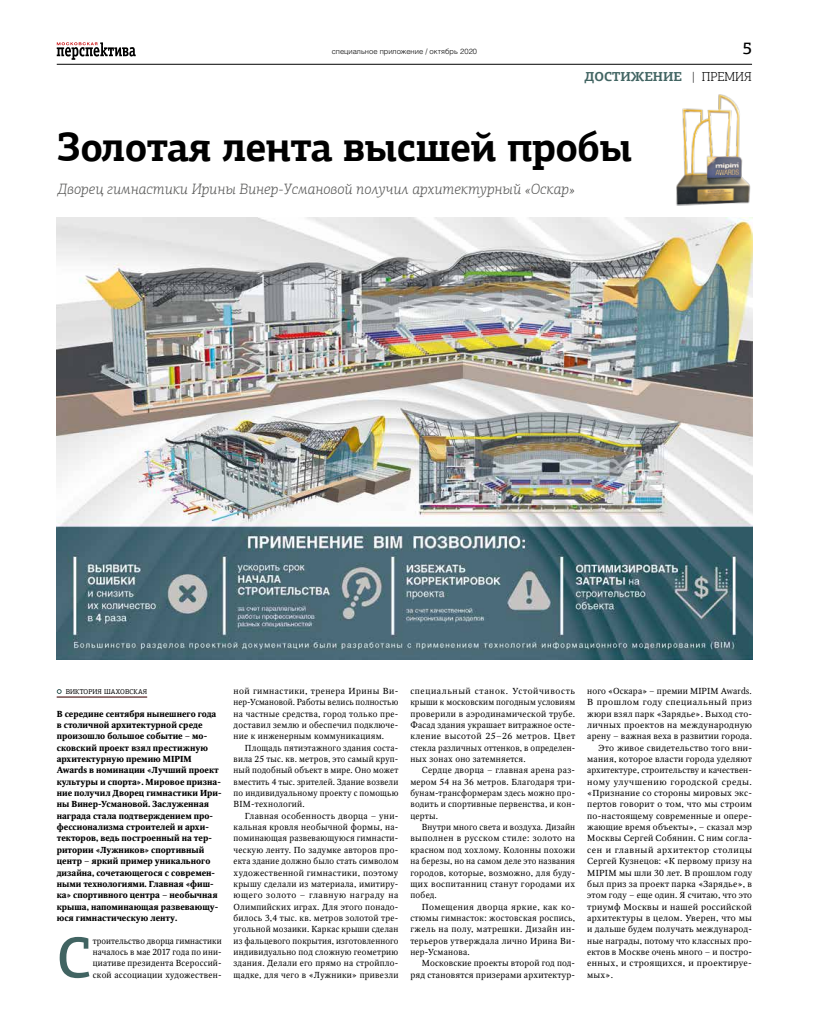
<style>
.page{position:relative;width:823px;height:1021px;background:#fff}
.page>*{position:absolute;margin:0;border:0;box-sizing:border-box;transform-origin:0 0}
.t1{font:500 58.3px "PF Agora Slab Pro";color:#416462}
.t2{font:700 41px "PF Agora Slab Pro";letter-spacing:-.015em;color:#000;scale:.96 1}
.t3{font:500 16.9px "PF Agora Slab Pro";color:#000}
.t4{font:italic 300 15px "PF Agora Slab Pro";color:#575756}
.t5{font:700 13px "PF Agora Slab Pro";color:#416462}
.t6{font:8.7px/11.3px "Octava C";letter-spacing:.025em;color:#000;text-align:justify}
.t7{font:8.7px/11.3px "Octava C";letter-spacing:.025em;color:#000;text-align:justify;scale:1.04 1}
.t8{font:700 8.7px/11.3px "Octava C";color:#000}
.t9{font:8.7px "Octava C";letter-spacing:.025em;color:#000;scale:1.05 1}
.t10{font:8.7px "Octava C";letter-spacing:.025em;color:#000;scale:1.06 1}
.t11{font:8.7px "Octava C";letter-spacing:.025em;color:#000;scale:1.07 1}
.t12{font:8.7px "Octava C";letter-spacing:.05em;color:#000;scale:1.08 1}
.t13{font:8.7px "Octava C";letter-spacing:.025em;color:#000;scale:1.08 1}
.t14{font:8.7px "Octava C";letter-spacing:.055em;color:#000;scale:1.08 1}
.t15{font:300 7.5px "Helios";color:#000}
.t16{font:7px "PF Agora Slab Pro";letter-spacing:.01em;color:#000}
.s1{font-weight:300;color:#000}
</style>
<div class="page">
<svg style="left:57px;top:42px;width:79px;height:18px"></svg>
<hr style="left:57px;top:64px;width:694px;height:1px;background:#000">
<svg style="left:57px;top:689px;width:5px;height:5px"></svg>
<img style="left:57px;top:217px;width:694px;height:443px">
<img style="left:676px;top:94px;width:75px;height:112px">
<hr style="left:57px;top:696px;width:90px;height:1px;background:#416462">
<p class="t15" style="left:331px;top:47px;width:147px">специальное приложение / октябрь 2020</p>
<h3 class="t3" style="left:741px;top:38px;width:11px">5</h3>
<h3 class="t5" style="left:584px;top:68px;width:169px">ДОСТИЖЕНИЕ <span class="s1">| ПРЕМИЯ</span></h3>
<h2 class="t2" style="left:57px;top:121px;width:600px">Золотая лента высшей пробы</h2>
<h3 class="t4" style="left:57px;top:180px;width:518px">Дворец гимнастики Ирины Винер-Усмановой получил архитектурный «Оскар»</h3>
<p class="t16" style="left:66px;top:687px;width:83px">ВИКТОРИЯ ШАХОВСКАЯ</p>
<p class="t8" style="left:57px;top:708px;width:166px">В середине сентября нынешнего года в столичной архитектурной среде произошло большое событие – мо&shy;сковский проект взял престижную архитектурную премию MIPIM Awards в номинации «Лучший проект культуры и спорта». Мировое призна&shy;ние получил Дворец гимнастики Ири&shy;ны Винер-Усмановой. Заслуженная награда стала подтверждением про&shy;фессионализма строителей и архи&shy;текторов, ведь построенный на тер&shy;ритории «Лужников» спортивный центр – яркий пример уникального дизайна, сочетающегося с современ&shy;ными технологиями. Главная «фиш&shy;ка» спортивного центра – необычная крыша, напоминающая развевающу&shy;юся гимнастическую ленту.</p>
<h1 class="t1" style="left:57px;top:921px;width:36px">С</h1>
<p class="t6" style="left:93px;top:935px;width:130px">троительство дворца гимнастики началось в мае 2017 года по ини&shy;циативе президента Всероссий&shy;ской ассоциации художествен-</p>
<p class="t7" style="left:233px;top:685px;width:160px">ной гимнастики, тренера Ирины Ви&shy;нер-Усмановой. Работы велись полностью на частные средства, город только пре&shy;доставил землю и обеспечил подключе&shy;ние к инженерным коммуникациям.</p>
<p class="t6" style="left:233px;top:742px;width:166px;text-indent:11px">Площадь пятиэтажного здания соста&shy;вила 25 тыс. кв. метров, это самый круп&shy;ный подобный объект в мире. Оно может вместить 4 тыс. зрителей. Здание возвели по индивидуальному проекту с помощью BIM-технологий.</p>
<p class="t6" style="left:233px;top:810px;width:166px;text-indent:11px">Главная особенность дворца – уни&shy;кальная кровля необычной формы, на&shy;поминающая развевающуюся гимнасти&shy;ческую ленту. По задумке авторов про&shy;екта здание должно было стать символом художественной гимнастики, поэтому крышу сделали из материала, имитиру&shy;ющего золото – главную награду на Олимпийских играх. Для этого понадо&shy;билось 3,4 тыс. кв. метров золотой тре&shy;угольной мозаики. Каркас крыши сделан из фальцевого покрытия, изготовленного индивидуально под сложную геометрию здания. Делали его прямо на стройпло&shy;щадке, для чего в «Лужники» привезли</p>
<p class="t7" style="left:410px;top:685px;width:160px">специальный станок. Устойчивость крыши к московским погодным условиям проверили в аэродинамической трубе.<br>Фасад здания украшает витражное осте&shy;кление высотой 25–26 метров. Цвет стекла различных оттенков, в определен&shy;ных зонах оно затемняется.</p>
<p class="t6" style="left:410px;top:765px;width:166px;text-indent:11px">Сердце дворца – главная арена раз&shy;мером 54 на 36 метров. Благодаря три&shy;бунам-трансформерам здесь можно про&shy;водить и спортивные первенства, и кон&shy;церты.</p>
<p class="t6" style="left:410px;top:821px;width:166px;text-indent:11px">Внутри много света и воздуха. Дизайн выполнен в русском стиле: золото на красном под хохлому. Колонны похожи на березы, но на самом деле это названия городов, которые, возможно, для буду&shy;щих воспитанниц станут городами их побед.</p>
<p class="t7" style="left:410px;top:901px;width:160px;text-indent:11px">Помещения дворца яркие, как ко&shy;стюмы гимнасток: жостовская роспись, гжель на полу, матрешки. Дизайн ин&shy;терьеров утверждала лично Ирина Ви&shy;нер-Усманова.</p>
<p class="t6" style="left:410px;top:957px;width:166px;text-align:right">Московские проекты второй год под&shy;ряд становятся призерами архитектур-</p>
<p class="t6" style="left:587px;top:685px;width:166px">ного «Оскара» – премии MIPIM Awards.</p>
<p class="t12" style="left:587px;top:697px;width:154px">В прошлом году специальный приз</p>
<p class="t7" style="left:587px;top:708px;width:160px">жюри взял парк «Зарядье». Выход сто-</p>
<p class="t11" style="left:587px;top:720px;width:155px">личных проектов на международную</p>
<p class="t6" style="left:587px;top:731px;width:166px">арену – важная веха в развитии города.</p>
<p class="t9" style="left:598px;top:742px;width:147px">Это живое свидетельство того вни-</p>
<p class="t9" style="left:587px;top:754px;width:158px">мания, которое власти города уделяют</p>
<p class="t6" style="left:587px;top:765px;width:166px">архитектуре, строительству и качествен-</p>
<p class="t14" style="left:587px;top:777px;width:154px">ному улучшению городской среды.</p>
<p class="t9" style="left:587px;top:788px;width:158px">«Признание со стороны мировых экс-</p>
<p class="t10" style="left:587px;top:799px;width:157px">пертов говорит о том, что мы строим</p>
<p class="t9" style="left:587px;top:811px;width:158px">по-настоящему современные и опере-</p>
<p class="t7" style="left:587px;top:821px;width:160px">жающие время объекты», – сказал мэр</p>
<p class="t7" style="left:587px;top:833px;width:160px">Москвы Сергей Собянин. С ним согла-</p>
<p class="t12" style="left:587px;top:845px;width:154px">сен и главный архитектор столицы</p>
<p class="t7" style="left:587px;top:855px;width:160px">Сергей Кузнецов: «К первому призу на</p>
<p class="t7" style="left:587px;top:867px;width:160px">MIPIM мы шли 30 лет. В прошлом году</p>
<p class="t9" style="left:587px;top:879px;width:158px">был приз за проект парка «Зарядье», в</p>
<p class="t6" style="left:587px;top:889px;width:166px">этом году – еще один. Я считаю, что это</p>
<p class="t11" style="left:587px;top:901px;width:155px">триумф Москвы и нашей российской</p>
<p class="t10" style="left:587px;top:913px;width:157px">архитектуры в целом. Уверен, что мы</p>
<p class="t7" style="left:587px;top:923px;width:160px">и дальше будем получать международ-</p>
<p class="t6" style="left:587px;top:935px;width:166px">ные награды, потому что классных про-</p>
<p class="t6" style="left:587px;top:946px;width:166px">ектов в Москве очень много – и постро-</p>
<p class="t13" style="left:587px;top:958px;width:154px">енных, и строящихся, и проектируе-</p>
<p class="t9" style="left:587px;top:969px;width:26px">мых».</p>
</div>
